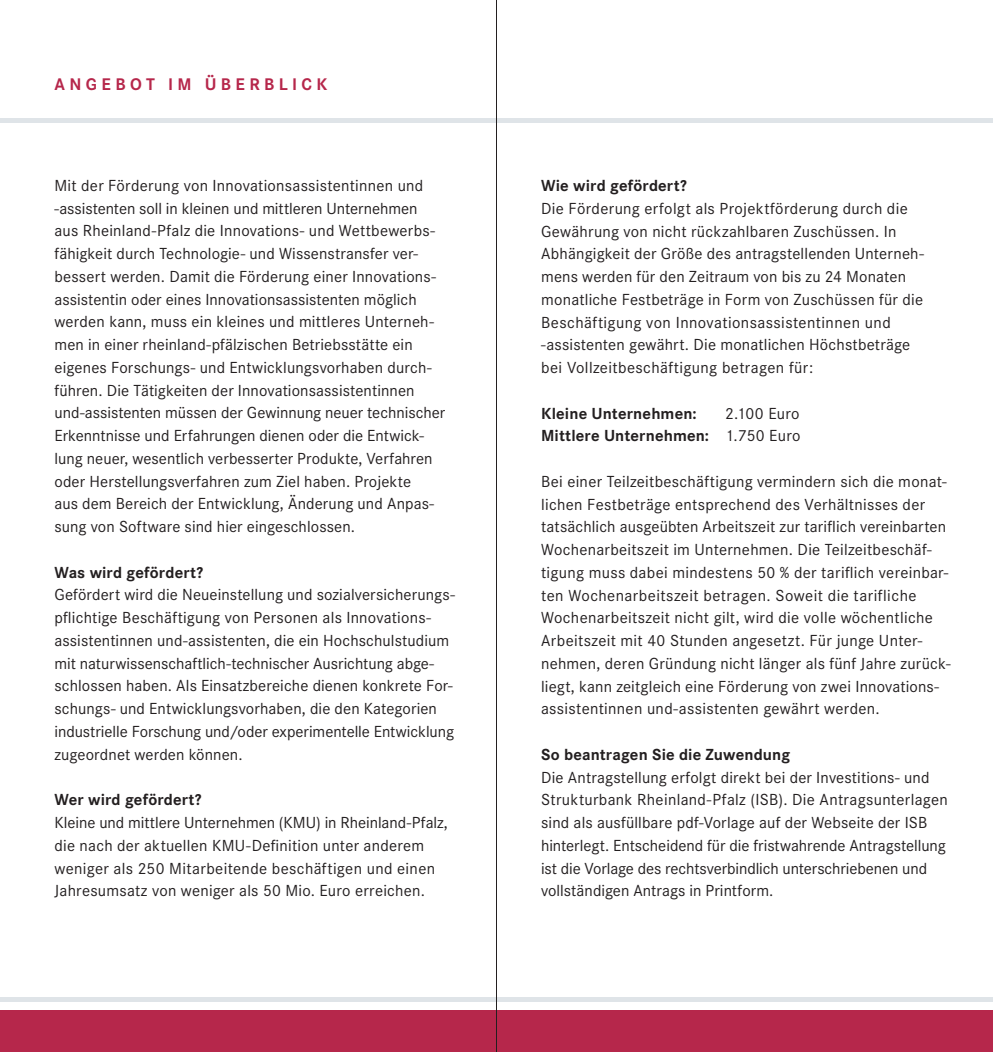
<style>
.page{position:relative;width:993px;height:1052px;background:#fff}
.page>*{position:absolute;margin:0;border:0;box-sizing:border-box;transform-origin:0 0}
.t1{font:700 17.5px "Corporate S";letter-spacing:.25em;color:#b6274b}
.t2{font:16.62px/22.8px "Corporate S";letter-spacing:.01em;color:#231f20}
.t3{font:700 16.62px/22.8px "Corporate S";letter-spacing:.01em;color:#231f20;text-align:right}
.s1{font-weight:400}
</style>
<div class="page">
<div style="left:0;top:997px;width:992px;height:5px;background:#dfe4e8"></div>
<div style="left:0;top:118px;width:992px;height:5px;background:#dfe4e8"></div>
<div style="left:0;top:1010px;width:992px;height:42px;background:#b6274b"></div>
<hr style="left:496px;top:0;width:1px;height:1052px;background:#231f20">
<p class="t1" style="left:55px;top:74px;width:274px">Angebot im Über blick</p>
<p class="t2" style="left:54px;top:174px;width:392px">Mit der Förderung von Innovationsassistentinnen und -assistenten soll in kleinen und mittleren Unternehmen aus Rheinland-Pfalz die Innovations- und Wettbewerbs&shy;fähigkeit durch Technologie- und Wissenstransfer ver&shy;bessert werden. Damit die Förderung einer Innovations&shy;assistentin oder eines Innovationsassistenten möglich werden kann, muss ein kleines und mittleres Unterneh&shy;men in einer rheinland-pfälzischen Betriebsstätte ein eigenes Forschungs- und Entwicklungsvorhaben durch&shy;führen. Die Tätigkeiten der Innovationsassistentinnen und-assistenten müssen der Gewinnung neuer technischer Erkenntnisse und Erfahrungen dienen oder die Entwick&shy;lung neuer, wesentlich verbesserter Produkte, Verfahren oder H erstellungsverfahren zum Ziel haben. Projekte<br>aus dem Bereich der Entwicklung, Änderung und Anpas&shy;sung von Software sind hier eingeschlossen.</p>
<p class="t3" style="left:54px;top:561px;width:150px">Was wird gefördert?</p>
<p class="t2" style="left:54px;top:584px;width:402px">Gefördert wird die N eueinstellung und sozialversicherungs&shy;pflichtige Beschäftigung von Personen als Innovations&shy;assistentinnen und-assistenten, die ein H ochschulstudium mit naturwissenschaftlich-technischer Ausrichtung abge&shy;schlossen haben. Als Einsatzbereiche dienen konkrete For&shy;schungs- und Entwicklungsvorhaben, die den Kategorien industrielle Forschung und/oder experimentelle Entwicklung zugeordnet werden können.</p>
<p class="t3" style="left:54px;top:788px;width:148px">Wer wird gefördert?</p>
<p class="t2" style="left:54px;top:811px;width:395px">Kleine und mittlere Unternehmen (KMU) in Rheinland-Pfalz, die nach der aktuellen KMU-Definition unter anderem weniger als 250 Mitarbeitende beschäftigen und einen Jahresumsatz von weniger als 50 Mio. Euro erreichen.</p>
<p class="t3" style="left:541px;top:174px;width:147px">Wie wird gefördert?</p>
<p class="t2" style="left:541px;top:197px;width:384px">Die Förderung erfolgt als Projektförderung durch die Gewährung von nicht rückzahlbaren Zuschüssen. In Abhängigkeit der Größe des antragstellenden Unterneh&shy;mens werden für den Zeitraum von bis zu 24 Monaten monatliche Festbeträge in Form von Zuschüssen für die Beschäftigung von Innovationsassistentinnen und -assistenten gewährt. Die monatlichen H öchstbeträge bei Vollzeitbeschäftigung betragen für:</p>
<p class="t3" style="left:541px;top:402px;width:157px">Kleine Unternehmen:</p>
<p class="t3" style="left:541px;top:402px;width:261px"><span class="s1">2.100 Euro<br></span>Mittlere Unternehmen: <span class="s1">1.750 Euro</span></p>
<p class="t2" style="left:541px;top:470px;width:411px">Bei einer Teilzeitbeschäftigung vermindern sich die monat&shy;lichen Festbeträge entsprechend des Verhältnisses der tatsächlich ausgeübten Arbeitszeit zur tariflich vereinbarten Wochenarbeitszeit im Unternehmen. Die Teilzeitbeschäf&shy;tigung muss dabei mindestens 50 % der tariflich vereinbar&shy;ten Wochenarbeitszeit betragen. Soweit die tarifliche Wochenarbeitszeit nicht gilt, wird die volle wöchentliche Arbeitszeit mit 40 Stunden angesetzt. Für junge Unter&shy;nehmen, deren Gründung nicht länger als fünf Jahre zurück&shy;liegt, kann zeitgleich eine Förderung von zwei Innovations&shy;assistentinnen und-assistenten gewährt werden.</p>
<p class="t3" style="left:541px;top:743px;width:250px">So beantragen Sie die Zuwendung</p>
<p class="t2" style="left:541px;top:766px;width:408px">Die Antragstellung erfolgt direkt bei der Investitions- und Strukturbank Rheinland-Pfalz (ISB). Die Antragsunterlagen sind als ausfüllbare pdf-Vorlage auf der Webseite der ISB hinterlegt. Entscheidend für die fristwahrende Antragstellung ist die Vorlage des rechtsverbindlich unterschriebenen und vollständigen Antrags in Printform.</p>
</div>
